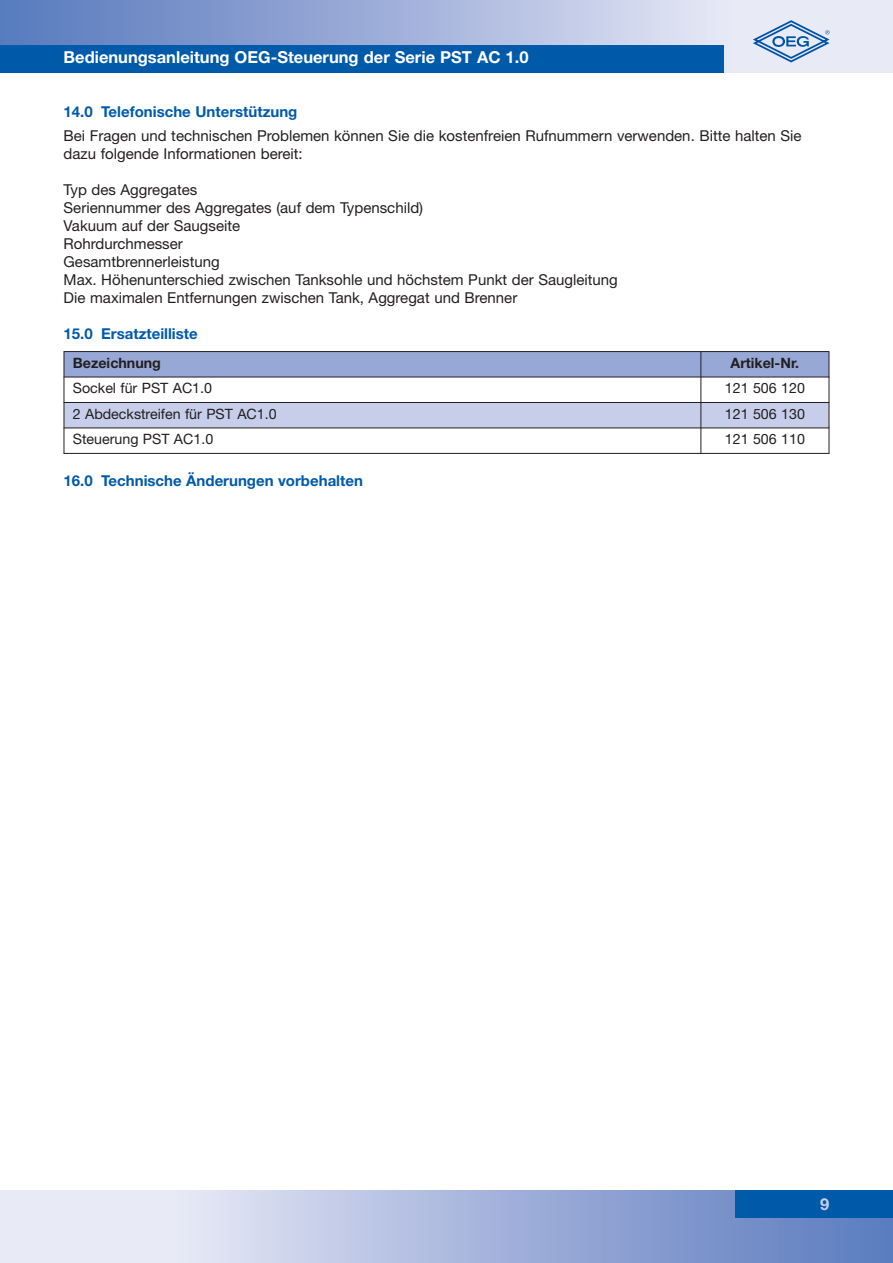
<style>
.page{position:relative;width:893px;height:1263px;background:#fff}
.page>*{position:absolute;margin:0;border:0;box-sizing:border-box;transform-origin:0 0}
.t1{font:700 16.5px "Helvetica Neue";color:#fff}
.t2{font:700 16.5px "Helvetica Neue";color:#c7cee9}
.t3{font:15px/18px "Helvetica Neue";color:#231f20}
.t4{font:700 15px "Helvetica Neue";color:#005aaa}
.t5{font:14.25px "Helvetica Neue";color:#231f20}
.t6{font:700 14.25px "Helvetica Neue";color:#231f20}
</style>
<div class="page">
<div style="left:64px;top:352px;width:636px;height:25px;background:#97a8d6"></div>
<div style="left:701px;top:352px;width:127px;height:25px;background:#97a8d6"></div>
<div style="left:64px;top:403px;width:636px;height:25px;background:#c7cee9"></div>
<div style="left:701px;top:403px;width:127px;height:25px;background:#c7cee9"></div>
<hr style="left:64px;top:351px;width:765px;height:1px;background:#231f20">
<hr style="left:64px;top:377px;width:765px;height:1px;background:#231f20">
<hr style="left:64px;top:402px;width:765px;height:1px;background:#231f20">
<hr style="left:64px;top:428px;width:765px;height:1px;background:#231f20">
<hr style="left:64px;top:453px;width:765px;height:1px;background:#231f20">
<svg style="left:0;top:0;width:892px;height:72px;background:#abb9de"></svg>
<svg style="left:0;top:1191px;width:892px;height:72px;background:#b1bee0"></svg>
<div style="left:0;top:45px;width:723px;height:27px;background:#005aaa"></div>
<svg style="left:752px;top:20px;width:77px;height:42px;background:#b0c6e2"></svg>
<div style="left:735px;top:1191px;width:157px;height:27px;background:#005aaa"></div>
<hr style="left:700px;top:352px;width:1px;height:102px;background:#231f20">
<hr style="left:828px;top:352px;width:1px;height:102px;background:#231f20">
<hr style="left:64px;top:352px;width:1px;height:102px;background:#231f20">
<p class="t1" style="left:64px;top:51px;width:466px">Bedienungsanleitung OEG-Steuerung der Serie PST AC 1.0</p>
<p class="t4" style="left:64px;top:106px;width:235px">14.0 Telefonische Unterstützung</p>
<p class="t3" style="left:64px;top:129px;width:739px">Bei Fragen und technischen Problemen können Sie die kostenfreien Rufnummern verwenden. Bitte halten Sie dazu folgende Informationen bereit:</p>
<p class="t3" style="left:64px;top:183px;width:555px">Typ des Aggregates<br>Seriennummer des Aggregates (auf dem Typenschild)<br>Vakuum auf der Saugseite<br>Rohrdurchmesser<br>Gesamtbrennerleistung<br>Max. Höhenunterschied zwischen Tanksohle und höchstem Punkt der Saugleitung Die maximalen Entfernungen zwischen Tank, Aggregat und Brenner</p>
<p class="t4" style="left:64px;top:329px;width:136px">15.0 Ersatzteilliste</p>
<p class="t6" style="left:73px;top:358px;width:90px">Bezeichnung</p>
<p class="t6" style="left:730px;top:358px;width:70px">Artikel-Nr.</p>
<p class="t5" style="left:73px;top:383px;width:141px">Sockel für PST AC1.0</p>
<p class="t5" style="left:724px;top:383px;width:82px">121 506 120</p>
<p class="t5" style="left:73px;top:409px;width:205px">2 Abdeckstreifen für PST AC1.0</p>
<p class="t5" style="left:724px;top:409px;width:82px">121 506 130</p>
<p class="t5" style="left:73px;top:434px;width:142px">Steuerung PST AC1.0</p>
<p class="t5" style="left:724px;top:434px;width:82px">121 506 110</p>
<p class="t4" style="left:64px;top:475px;width:301px">16.0 Technische Änderungen vorbehalten</p>
<p class="t2" style="left:820px;top:1198px;width:11px">9</p>
</div>
